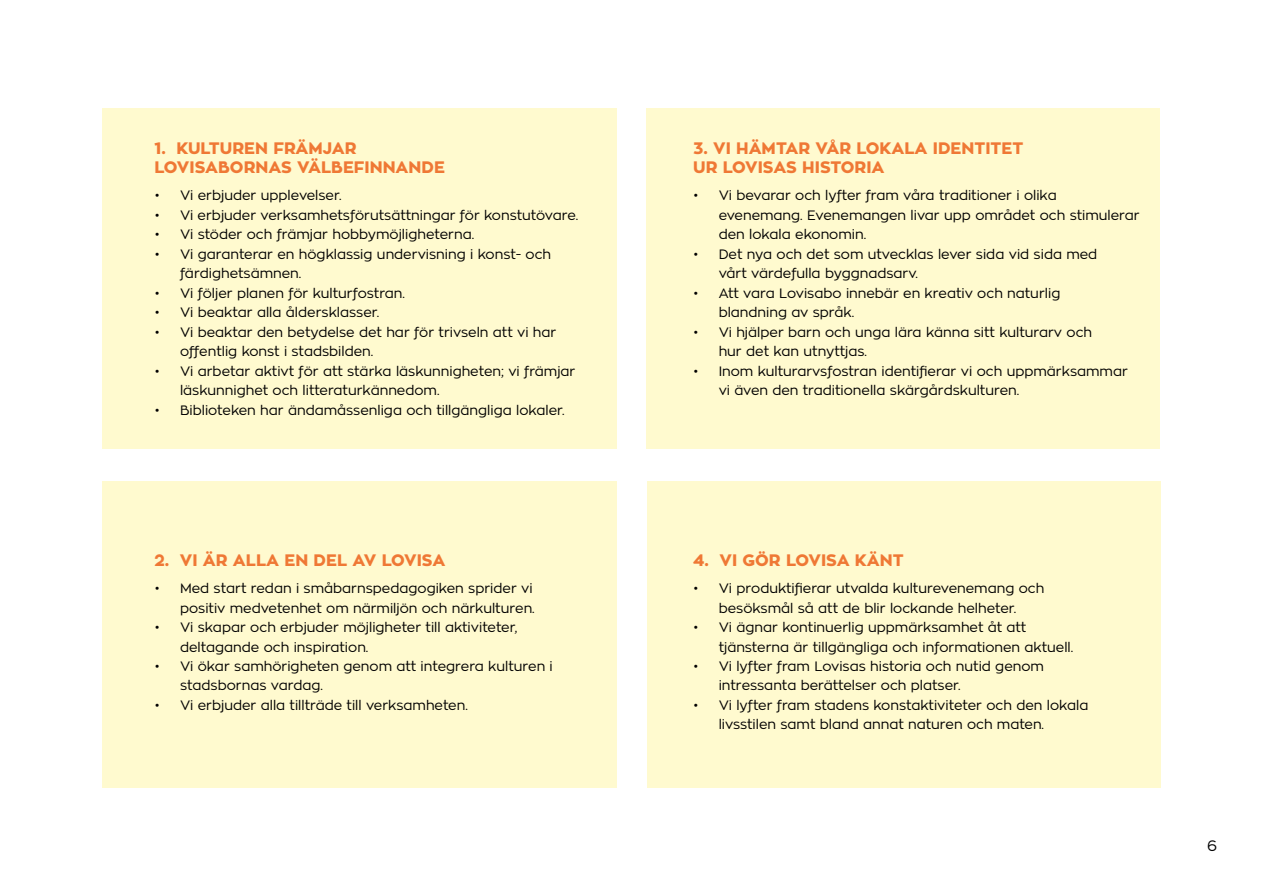
<style>
.page{position:relative;width:1263px;height:893px;background:#fff}
.page>*{position:absolute;margin:0;border:0;box-sizing:border-box;transform-origin:0 0}
.t1{font:800 16.5px/19.5px "Zona Pro";color:#ef7835}
.t2{font:15px "Zona Pro";color:#000}
.t3{font:13.5px/19.5px "Zona Pro";color:#000}
</style>
<div class="page">
<div style="left:102px;top:109px;width:515px;height:340px;background:#fffacf"></div>
<div style="left:646px;top:109px;width:514px;height:340px;background:#fffacf"></div>
<div style="left:102px;top:482px;width:515px;height:306px;background:#fffacf"></div>
<div style="left:647px;top:482px;width:514px;height:306px;background:#fffacf"></div>
<p class="t1" style="left:154px;top:139px;width:292px">1. KULTUREN FRÄMJAR<br>LOVISABORNAS VÄLBEFINNANDE</p>
<p class="t3" style="left:154px;top:186px;width:189px">• Vi erbjuder upplevelser.</p>
<p class="t3" style="left:154px;top:205px;width:425px">• Vi erbjuder verksamhetsförutsättningar för konstutövare.</p>
<p class="t3" style="left:154px;top:225px;width:321px">• Vi stöder och främjar hobbymöjligheterna.</p>
<p class="t3" style="left:180px;top:244px;width:373px;text-indent:-26px">• Vi garanterar en högklassig undervisning i konst- och färdighetsämnen.</p>
<p class="t3" style="left:154px;top:283px;width:252px">• Vi följer planen för kulturfostran.</p>
<p class="t3" style="left:154px;top:303px;width:226px">• Vi beaktar alla åldersklasser.</p>
<p class="t3" style="left:180px;top:322px;width:378px;text-indent:-26px">• Vi beaktar den betydelse det har för trivseln att vi har offentlig konst i stadsbilden.</p>
<p class="t3" style="left:180px;top:361px;width:397px;text-indent:-26px">• Vi arbetar aktivt för att stärka läskunnigheten; vi främjar läskunnighet och litteraturkännedom.</p>
<p class="t3" style="left:154px;top:400px;width:412px">• Biblioteken har ändamåssenliga och tillgängliga lokaler.</p>
<p class="t1" style="left:154px;top:551px;width:292px">2. VI ÄR ALLA EN DEL AV LOVISA</p>
<p class="t3" style="left:154px;top:578px;width:382px;text-align:right">• Med start redan i småbarnspedagogiken sprider vi positiv medvetenhet om närmiljön och närkulturen.</p>
<p class="t3" style="left:180px;top:617px;width:339px;text-indent:-26px">• Vi skapar och erbjuder möjligheter till aktiviteter, deltagande och inspiration.</p>
<p class="t3" style="left:180px;top:656px;width:374px;text-indent:-26px">• Vi ökar samhörigheten genom att integrera kulturen i stadsbornas vardag.</p>
<p class="t3" style="left:154px;top:695px;width:315px">• Vi erbjuder alla tillträde till verksamheten.</p>
<p class="t1" style="left:693px;top:139px;width:332px">3. VI HÄMTAR VÅR LOKALA IDENTITET<br>UR LOVISAS HISTORIA</p>
<p class="t3" style="left:719px;top:186px;width:422px;text-indent:-26px">• Vi bevarar och lyfter fram våra traditioner i olika evenemang. Evenemangen livar upp området och stimulerar den lokala ekonomin.</p>
<p class="t3" style="left:719px;top:244px;width:380px;text-indent:-26px">• Det nya och det som utvecklas lever sida vid sida med vårt värdefulla byggnadsarv.</p>
<p class="t3" style="left:719px;top:283px;width:343px;text-indent:-26px">• Att vara Lovisabo innebär en kreativ och naturlig blandning av språk.</p>
<p class="t3" style="left:719px;top:322px;width:375px;text-indent:-26px">• Vi hjälper barn och unga lära känna sitt kulturarv och hur det kan utnyttjas.</p>
<p class="t3" style="left:719px;top:361px;width:411px;text-indent:-26px">• Inom kulturarvsfostran identifierar vi och uppmärksammar vi även den traditionella skärgårdskulturen.</p>
<p class="t1" style="left:693px;top:551px;width:212px">4. VI GÖR LOVISA KÄNT</p>
<p class="t3" style="left:693px;top:578px;width:353px;text-align:center">• Vi produktifierar utvalda kulturevenemang och besöksmål så att de blir lockande helheter.</p>
<p class="t3" style="left:719px;top:617px;width:356px;text-indent:-26px">• Vi ägnar kontinuerlig uppmärksamhet åt att tjänsterna är tillgängliga och informationen aktuell.</p>
<p class="t3" style="left:719px;top:656px;width:327px;text-indent:-26px">• Vi lyfter fram Lovisas historia och nutid genom intressanta berättelser och platser.</p>
<p class="t3" style="left:719px;top:695px;width:371px;text-indent:-26px">• Vi lyfter fram stadens konstaktiviteter och den lokala livsstilen samt bland annat naturen och maten.</p>
<p class="t2" style="left:1207px;top:836px;width:11px">6</p>
</div>
